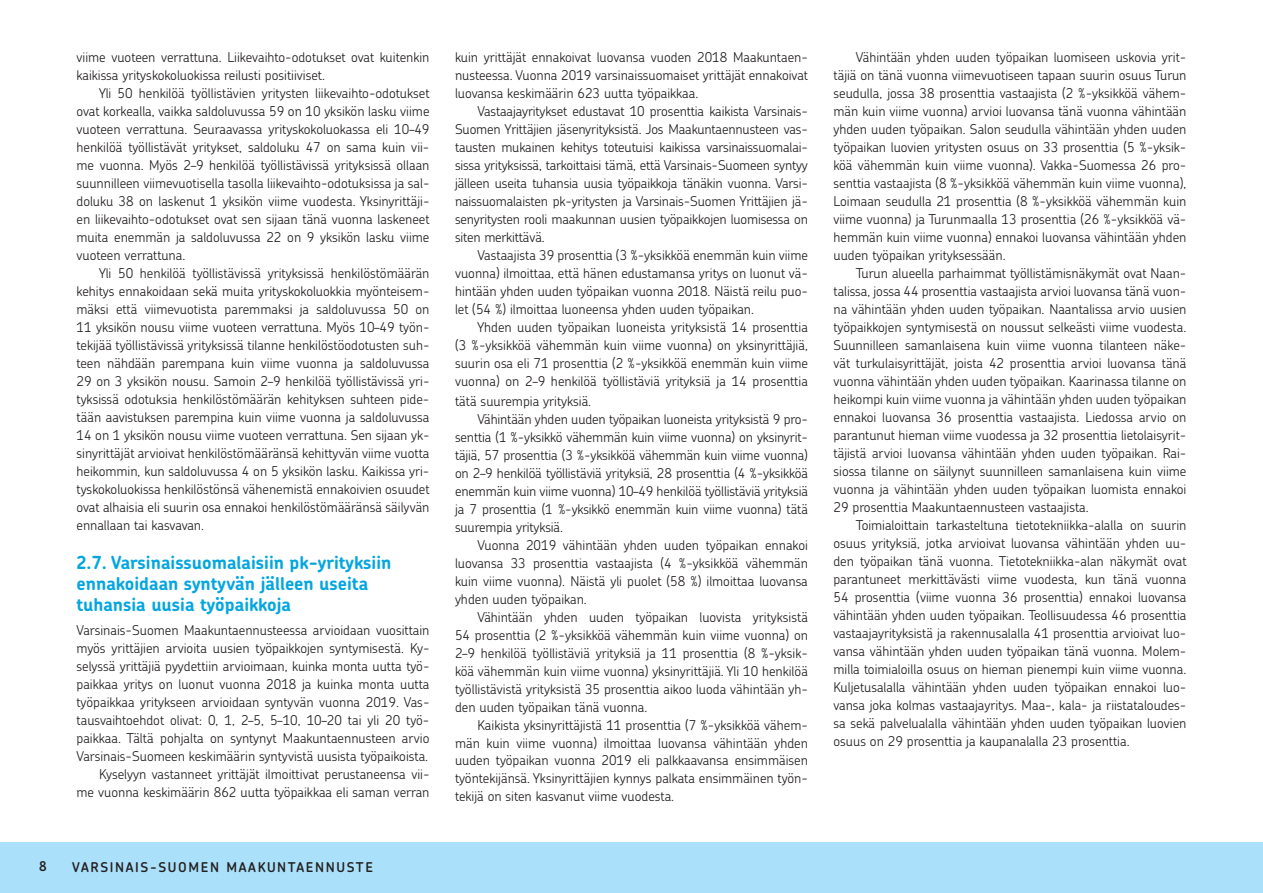
<style>
.page{position:relative;width:1263px;height:893px;background:#fff}
.page>*{position:absolute;margin:0;border:0;box-sizing:border-box;transform-origin:0 0}
.t1{font:700 18px/21px "Chevin";color:#05a6e0}
.t2{font:300 13.5px/18px "Chevin";color:#231f20;text-align:justify}
.t3{font:600 13.5px "Chevin";letter-spacing:.12em;color:#231f20}
</style>
<div class="page">
<div style="left:0;top:842px;width:1263px;height:51px;background:#aae0f9"></div>
<p class="t2" style="left:77px;top:48px;width:354px">viime vuoteen verrattuna. Liikevaihto-odotukset ovat kuitenkin kaikissa yrityskokoluokissa reilusti positiiviset.</p>
<p class="t2" style="left:77px;top:84px;width:355px;text-indent:23px">Yli 50 henkilöä työllistävien yritysten liikevaihto-odotukset ovat korkealla, vaikka saldoluvussa 59 on 10 yksikön lasku viime vuoteen verrattuna. Seuraavassa yrityskokoluokassa eli 10–49 henkilöä työllistävät yritykset, saldoluku 47 on sama kuin vii&shy;me vuonna. Myös 2–9 henkilöä työllistävissä yrityksissä ollaan suunnilleen viimevuotisella tasolla liikevaihto-odotuksissa ja sal&shy;doluku 38 on laskenut 1 yksikön viime vuodesta. Yksinyrittäji&shy;en liikevaihto-odotukset ovat sen sijaan tänä vuonna laskeneet muita enemmän ja saldoluvussa 22 on 9 yksikön lasku viime vuoteen verrattuna.</p>
<p class="t2" style="left:77px;top:264px;width:355px;text-indent:23px">Yli 50 henkilöä työllistävissä yrityksissä henkilöstömäärän kehitys ennakoidaan sekä muita yrityskokoluokkia myönteisem&shy;mäksi että viimevuotista paremmaksi ja saldoluvussa 50 on 11 yksikön nousu viime vuoteen verrattuna. Myös 10–49 työn&shy;tekijää työllistävissä yrityksissä tilanne henkilöstöodotusten suh&shy;teen nähdään parempana kuin viime vuonna ja saldoluvussa 29 on 3 yksikön nousu. Samoin 2–9 henkilöä työllistävissä yri&shy;tyksissä odotuksia henkilöstömäärän kehityksen suhteen pide&shy;tään aavistuksen parempina kuin viime vuonna ja saldoluvussa 14 on 1 yksikön nousu viime vuoteen verrattuna. Sen sijaan yk&shy;sinyrittäjät arvioivat henkilöstömääränsä kehittyvän viime vuotta heikommin, kun saldoluvussa 4 on 5 yksikön lasku. Kaikissa yri&shy;tyskokoluokissa henkilöstönsä vähenemistä ennakoivien osuudet ovat alhaisia eli suurin osa ennakoi henkilöstömääränsä säilyvän ennallaan tai kasvavan.</p>
<h1 class="t1" style="left:77px;top:551px;width:316px">2.7. Varsinaissuomalaisiin pk-yrityksiin ennakoidaan syntyvän jälleen useita tuhansia uusia työpaikkoja</h1>
<p class="t2" style="left:77px;top:621px;width:354px;text-align:right">Varsinais-Suomen Maakuntaennusteessa arvioidaan vuosittain myös yrittäjien arvioita uusien työpaikkojen syntymisestä. Ky&shy;selyssä yrittäjiä pyydettiin arvioimaan, kuinka monta uutta työ&shy;paikkaa yritys on luonut vuonna 2018 ja kuinka monta uutta työpaikkaa yritykseen arvioidaan syntyvän vuonna 2019. Vas&shy;tausvaihtoehdot olivat: 0, 1, 2–5, 5–10, 10–20 tai yli 20 työ&shy;paikkaa. Tältä pohjalta on syntynyt Maakuntaennusteen arvio Varsinais-Suomeen keskimäärin syntyvistä uusista työpaikoista.<br>Kyselyyn vastanneet yrittäjät ilmoittivat perustaneensa vii-<br>me vuonna keskimäärin 862 uutta työpaikkaa eli saman verran</p>
<p class="t3" style="left:39px;top:857px;width:9px">8</p>
<p class="t3" style="left:72px;top:858px;width:302px">VARSINAIS-SUOMEN MAAKUNTAENNUSTE</p>
<p class="t2" style="left:455px;top:48px;width:355px">kuin yrittäjät ennakoivat luovansa vuoden 2018 Maakuntaen&shy;nusteessa. Vuonna 2019 varsinaissuomaiset yrittäjät ennakoivat luovansa keskimäärin 623 uutta työpaikkaa.</p>
<p class="t2" style="left:455px;top:102px;width:354px;text-indent:23px">Vastaajayritykset edustavat 10 prosenttia kaikista Varsinais-Suomen Yrittäjien jäsenyrityksistä. Jos Maakuntaennusteen vas&shy;tausten mukainen kehitys toteutuisi kaikissa varsinaissuomalai&shy;sissa yrityksissä, tarkoittaisi tämä, että Varsinais-Suomeen syntyy jälleen useita tuhansia uusia työpaikkoja tänäkin vuonna. Varsi&shy;naissuomalaisten pk-yritysten ja Varsinais-Suomen Yrittäjien jä&shy;senyritysten rooli maakunnan uusien työpaikkojen luomisessa on siten merkittävä.</p>
<p class="t2" style="left:455px;top:246px;width:354px;text-indent:23px">Vastaajista 39 prosenttia (3 %-yksikköä enemmän kuin viime vuonna) ilmoittaa, että hänen edustamansa yritys on luonut vä&shy;hintään yhden uuden työpaikan vuonna 2018. Näistä reilu puo&shy;let (54 %) ilmoittaa luoneensa yhden uuden työpaikan.</p>
<p class="t2" style="left:455px;top:318px;width:354px;text-indent:23px">Yhden uuden työpaikan luoneista yrityksistä 14 prosenttia (3 %-yksikköä vähemmän kuin viime vuonna) on yksinyrittäjiä, suurin osa eli 71 prosenttia (2 %-yksikköä enemmän kuin viime vuonna) on 2–9 henkilöä työllistäviä yrityksiä ja 14 prosenttia</p>
<p class="t2" style="left:455px;top:391px;width:138px">tätä suurempia yrityksiä.</p>
<p class="t2" style="left:477px;top:409px;width:332px">Vähintään yhden uuden työpaikan luoneista yrityksistä 9 pro-</p>
<p class="t2" style="left:455px;top:427px;width:354px">senttia (1 %-yksikkö vähemmän kuin viime vuonna) on yksinyrit-</p>
<p class="t2" style="left:455px;top:445px;width:354px">täjiä, 57 prosenttia (3 %-yksikköä vähemmän kuin viime vuonna)</p>
<p class="t2" style="left:455px;top:463px;width:354px">on 2–9 henkilöä työllistäviä yrityksiä, 28 prosenttia (4 %-yksikköä</p>
<p class="t2" style="left:455px;top:481px;width:354px">enemmän kuin viime vuonna) 10–49 henkilöä työllistäviä yrityksiä</p>
<p class="t2" style="left:455px;top:499px;width:354px">ja 7 prosenttia (1 %-yksikkö enemmän kuin viime vuonna) tätä</p>
<p class="t2" style="left:455px;top:517px;width:110px">suurempia yrityksiä.</p>
<p class="t2" style="left:477px;top:535px;width:332px">Vuonna 2019 vähintään yhden uuden työpaikan ennakoi</p>
<p class="t2" style="left:455px;top:553px;width:354px">luovansa 33 prosenttia vastaajista (4 %-yksikköä vähemmän</p>
<p class="t2" style="left:455px;top:571px;width:354px">kuin viime vuonna). Näistä yli puolet (58 %) ilmoittaa luovansa</p>
<p class="t2" style="left:455px;top:589px;width:133px">yhden uuden työpaikan.</p>
<p class="t2" style="left:477px;top:607px;width:332px">Vähintään yhden uuden työpaikan luovista yrityksistä</p>
<p class="t2" style="left:455px;top:625px;width:354px">54 prosenttia (2 %-yksikköä vähemmän kuin viime vuonna) on</p>
<p class="t2" style="left:455px;top:643px;width:354px">2–9 henkilöä työllistäviä yrityksiä ja 11 prosenttia (8 %-yksik-</p>
<p class="t2" style="left:455px;top:661px;width:354px">köä vähemmän kuin viime vuonna) yksinyrittäjiä. Yli 10 henkilöä</p>
<p class="t2" style="left:455px;top:679px;width:354px">työllistävistä yrityksistä 35 prosenttia aikoo luoda vähintään yh-</p>
<p class="t2" style="left:455px;top:697px;width:194px">den uuden työpaikan tänä vuonna.</p>
<p class="t2" style="left:477px;top:715px;width:332px">Kaikista yksinyrittäjistä 11 prosenttia (7 %-yksikköä vähem-</p>
<p class="t2" style="left:455px;top:733px;width:354px">män kuin viime vuonna) ilmoittaa luovansa vähintään yhden</p>
<p class="t2" style="left:455px;top:751px;width:354px">uuden työpaikan vuonna 2019 eli palkkaavansa ensimmäisen</p>
<p class="t2" style="left:455px;top:769px;width:354px">työntekijänsä. Yksinyrittäjien kynnys palkata ensimmäinen työn-</p>
<p class="t2" style="left:455px;top:787px;width:221px">tekijä on siten kasvanut viime vuodesta.</p>
<p class="t2" style="left:833px;top:48px;width:354px;text-indent:23px">Vähintään yhden uuden työpaikan luomiseen uskovia yrit&shy;täjiä on tänä vuonna viimevuotiseen tapaan suurin osuus Turun seudulla, jossa 38 prosenttia vastaajista (2 %-yksikköä vähem&shy;män kuin viime vuonna) arvioi luovansa tänä vuonna vähintään yhden uuden työpaikan. Salon seudulla vähintään yhden uuden työpaikan luovien yritysten osuus on 33 prosenttia (5 %-yksik&shy;köä vähemmän kuin viime vuonna). Vakka-Suomessa 26 pro&shy;senttia vastaajista (8 %-yksikköä vähemmän kuin viime vuonna), Loimaan seudulla 21 prosenttia (8 %-yksikköä vähemmän kuin viime vuonna) ja Turunmaalla 13 prosenttia (26 %-yksikköä vä&shy;hemmän kuin viime vuonna) ennakoi luovansa vähintään yhden uuden työpaikan yrityksessään.</p>
<p class="t2" style="left:833px;top:263px;width:354px;text-indent:23px">Turun alueella parhaimmat työllistämisnäkymät ovat Naan&shy;talissa, jossa 44 prosenttia vastaajista arvioi luovansa tänä vuon&shy;na vähintään yhden uuden työpaikan. Naantalissa arvio uusien työpaikkojen syntymisestä on noussut selkeästi viime vuodesta.<br>Suunnilleen samanlaisena kuin viime vuonna tilanteen näke&shy;vät turkulaisyrittäjät, joista 42 prosenttia arvioi luovansa tänä vuonna vähintään yhden uuden työpaikan. Kaarinassa tilanne on heikompi kuin viime vuonna ja vähintään yhden uuden työpaikan ennakoi luovansa 36 prosenttia vastaajista. Liedossa arvio on parantunut hieman viime vuodessa ja 32 prosenttia lietolaisyrit&shy;täjistä arvioi luovansa vähintään yhden uuden työpaikan. Rai&shy;siossa tilanne on säilynyt suunnilleen samanlaisena kuin viime vuonna ja vähintään yhden uuden työpaikan luomista ennakoi 29 prosenttia Maakuntaennusteen vastaajista.</p>
<p class="t2" style="left:833px;top:515px;width:355px;text-indent:23px">Toimialoittain tarkasteltuna tietotekniikka-alalla on suurin osuus yrityksiä, jotka arvioivat luovansa vähintään yhden uu&shy;den työpaikan tänä vuonna. Tietotekniikka-alan näkymät ovat parantuneet merkittävästi viime vuodesta, kun tänä vuonna 54 prosenttia (viime vuonna 36 prosenttia) ennakoi luovansa vähintään yhden uuden työpaikan. Teollisuudessa 46 prosenttia vastaajayrityksistä ja rakennusalalla 41 prosenttia arvioivat luo&shy;vansa vähintään yhden uuden työpaikan tänä vuonna. Molem&shy;milla toimialoilla osuus on hieman pienempi kuin viime vuonna.<br>Kuljetusalalla vähintään yhden uuden työpaikan ennakoi luo&shy;vansa joka kolmas vastaajayritys. Maa-, kala- ja riistataloudes&shy;sa sekä palvelualalla vähintään yhden uuden työpaikan luovien osuus on 29 prosenttia ja kaupanalalla 23 prosenttia.</p>
</div>
